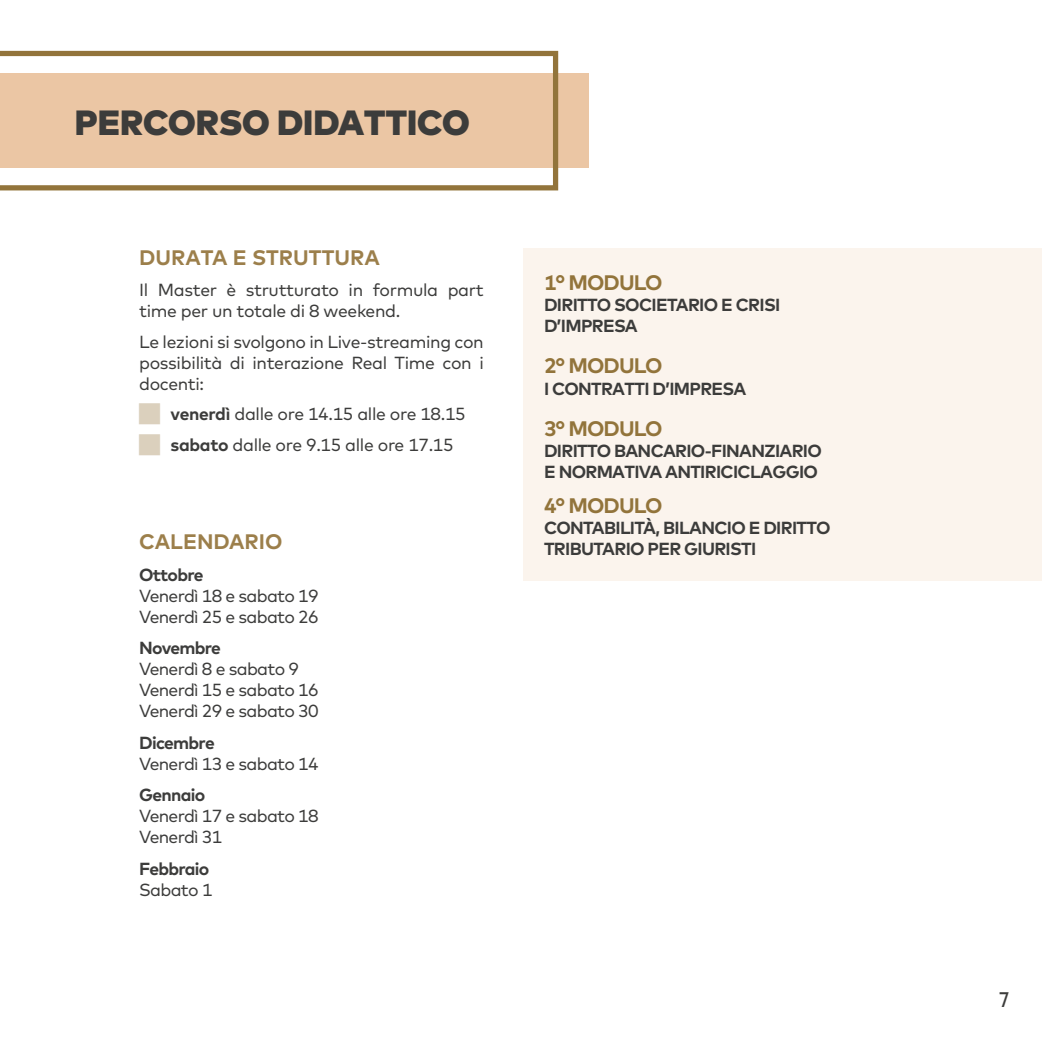
<style>
.page{position:relative;width:1042px;height:1042px;background:#fff}
.page>*{position:absolute;margin:0;border:0;box-sizing:border-box;transform-origin:0 0}
.t1{font:900 35px "Mark";color:#3c3c3b}
.t2{font:700 21px "Mark";letter-spacing:-.04em;color:#92743b}
.t3{font:700 21px "Mark";color:#9c7f4b}
.t4{font:500 21px "Acre";color:#3c3c3b}
.t5{font:17.5px/21px "Mark";letter-spacing:-.04em;color:#3c3c3b}
.t6{font:700 17.5px/21px "Mark";letter-spacing:-.04em;color:#3c3c3b}
.t7{font:17.5px/21px "Mark";letter-spacing:-.02em;color:#3c3c3b}
.s1{font-weight:700}
</style>
<div class="page">
<div style="left:0;top:74px;width:589px;height:94px;background:#ebc6a4"></div>
<svg style="left:0;top:51px;width:558px;height:139px"></svg>
<div style="left:523px;top:248px;width:519px;height:332px;background:#fbf4ed"></div>
<h1 class="t1" style="left:75px;top:100px;width:397px">PERCORSO DIDATTICO</h1>
<p class="t3" style="left:139px;top:244px;width:242px">DURATA E STRUTTURA</p>
<p class="t7" style="left:139px;top:279px;width:346px">Il Master è strutturato in formula part time per un totale di 8 weekend.</p>
<p class="t5" style="left:139px;top:331px;width:346px;text-align:justify">Le lezioni si svolgono in Live-streaming con possibilità di interazione Real Time con i docenti:</p>
<p class="t7" style="left:171px;top:398px;width:296px;line-height:31px"><span class="s1">venerdì</span> dalle ore 14.15 alle ore 18.15 <span class="s1">sabato</span> dalle ore 9.15 alle ore 17.15</p>
<p class="t2" style="left:544px;top:269px;width:120px">1° MODULO</p>
<p class="t6" style="left:544px;top:294px;width:238px">DIRITTO SOCIETARIO E CRISI<br>D’IMPRESA</p>
<p class="t2" style="left:544px;top:352px;width:120px">2° MODULO</p>
<p class="t6" style="left:544px;top:378px;width:204px">I CONTRATTI D’IMPRESA</p>
<p class="t2" style="left:544px;top:415px;width:120px">3° MODULO</p>
<p class="t6" style="left:544px;top:439px;width:279px">DIRITTO BANCARIO-FINANZIARIO<br>E NORMATIVA ANTIRICICLAGGIO</p>
<p class="t2" style="left:544px;top:492px;width:120px">4° MODULO</p>
<p class="t6" style="left:544px;top:516px;width:288px">CONTABILITÀ, BILANCIO E DIRITTO</p>
<p class="t3" style="left:139px;top:528px;width:145px">CALENDARIO</p>
<p class="t6" style="left:544px;top:537px;width:214px">TRIBUTARIO PER GIURISTI</p>
<p class="t6" style="left:139px;top:563px;width:66px">Ottobre</p>
<p class="t5" style="left:139px;top:585px;width:181px">Venerdì 18 e sabato 19<br>Venerdì 25 e sabato 26</p>
<p class="t6" style="left:139px;top:637px;width:83px">Novembre</p>
<p class="t5" style="left:139px;top:658px;width:181px">Venerdì 8 e sabato 9<br>Venerdì 15 e sabato 16<br>Venerdì 29 e sabato 30</p>
<p class="t6" style="left:139px;top:731px;width:77px">Dicembre</p>
<p class="t5" style="left:139px;top:753px;width:181px">Venerdì 13 e sabato 14</p>
<p class="t6" style="left:139px;top:784px;width:68px">Gennaio</p>
<p class="t5" style="left:139px;top:805px;width:181px">Venerdì 17 e sabato 18<br>Venerdì 31</p>
<p class="t6" style="left:139px;top:857px;width:72px">Febbraio</p>
<p class="t5" style="left:139px;top:879px;width:75px">Sabato 1</p>
<p class="t4" style="left:999px;top:985px;width:11px">7</p>
</div>
